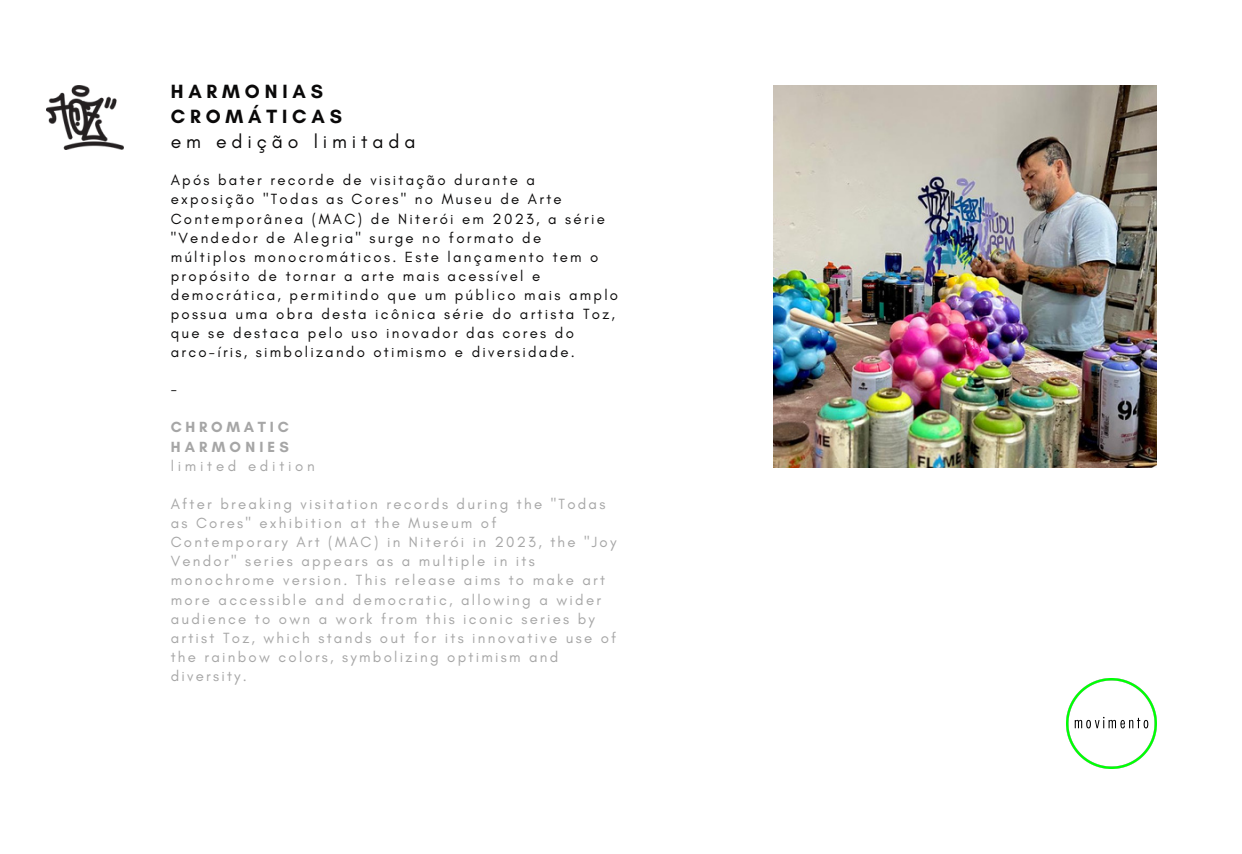
<style>
.page{position:relative;width:1242px;height:854px;background:#fff}
.page>*{position:absolute;margin:0;border:0;box-sizing:border-box;transform-origin:0 0}
.t1{font:700 19.5px/24.8px "Glacial Indifference";letter-spacing:.25em;color:#0a0909}
.t2{font:15px/19.2px "Glacial Indifference";letter-spacing:.15em;color:#0a0909}
.t3{font:15px/19.2px "Glacial Indifference";letter-spacing:.15em;color:#a6a6a6}
.t4{font:700 15px "Glacial Indifference";letter-spacing:.265em;color:#a6a6a6}
.t5{font:15px "Glacial Indifference";letter-spacing:.25em;color:#a6a6a6}
.s1{font-weight:400}
</style>
<div class="page">
<img style="left:47px;top:85px;width:76px;height:64px">
<img style="left:1066px;top:678px;width:90px;height:90px">
<img style="left:774px;top:85px;width:382px;height:383px">
<p class="t1" style="left:171px;top:79px;width:246px">HARMONIAS<br>CROMÁTICAS<br><span class="s1">em edição limitada</span></p>
<p class="t2" style="left:171px;top:170px;width:449px">Após bater recorde de visitação durante a exposição "Todas as Cores" no Museu de Arte Contemporânea (MAC) de Niterói em 2023, a série "Vendedor de Alegria" surge no formato de múltiplos monocromáticos. Este lançamento tem o propósito de tornar a arte mais acessível e democrática, permitindo que um público mais amplo possua uma obra desta icônica série do artista Toz, que se destaca pelo uso inovador das cores do arco-íris, simbolizando otimismo e diversidade.</p>
<p class="t2" style="left:171px;top:379px;width:8px">-</p>
<p class="t4" style="left:171px;top:418px;width:120px">CHROMATIC</p>
<p class="t4" style="left:171px;top:437px;width:120px">HARMONIES</p>
<p class="t5" style="left:171px;top:456px;width:146px">limited edition</p>
<p class="t3" style="left:171px;top:494px;width:447px">After breaking visitation records during the "Todas as Cores" exhibition at the Museum of Contemporary Art (MAC) in Niterói in 2023, the "Joy Vendor" series appears as a multiple in its monochrome version. This release aims to make art more accessible and democratic, allowing a wider audience to own a work from this iconic series by artist Toz, which stands out for its innovative use of the rainbow colors, symbolizing optimism and diversity.</p>
</div>
